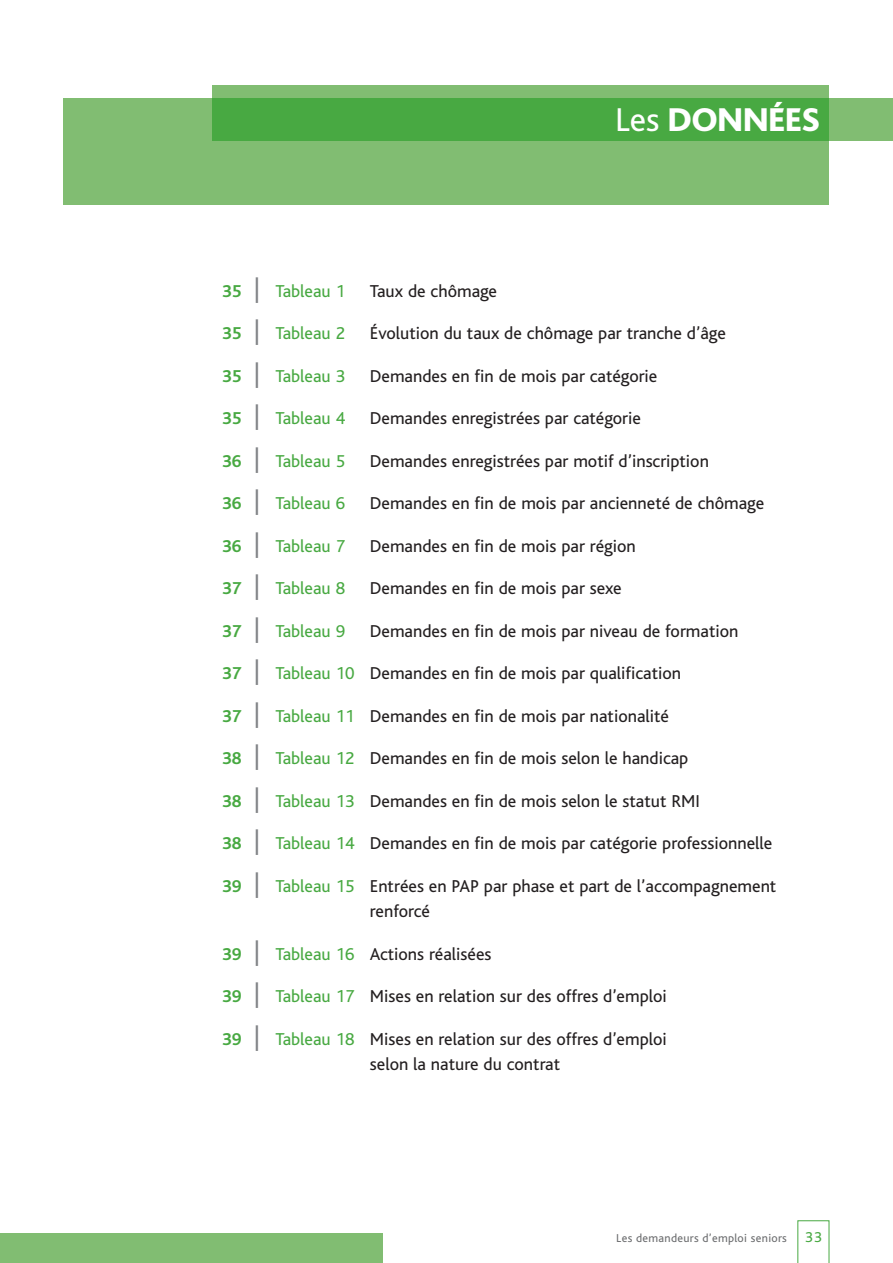
<style>
.page{position:relative;width:893px;height:1263px;background:#fff}
.page>*{position:absolute;margin:0;border:0;box-sizing:border-box;transform-origin:0 0}
.t1{font:800 34.5px "Bliss";color:#fff}
.t2{font:18px/25.5px "Bliss";color:#231f20}
.t3{font:18px "Bliss";color:#48a942}
.t4{font:12px "Bliss";letter-spacing:.025em;color:#6d6e70}
.s1{font-weight:400}
.s2{font-weight:700}
.s3{font-weight:700;font-size:25.2px;color:#808285}
.s4{font-weight:700;color:#48a942}
.s5{color:#48a942}
.s6{font-size:15px;color:#48a942}
</style>
<div class="page">
<div style="left:64px;top:98px;width:765px;height:106px;background:#81bd72"></div>
<div style="left:212px;top:85px;width:617px;height:55px;background:#81bd72"></div>
<div style="left:829px;top:98px;width:63px;height:42px;background:#81bd72"></div>
<div style="left:212px;top:98px;width:617px;height:42px;background:#48a942"></div>
<div style="left:0;top:1233px;width:382px;height:30px;background:#81bd72"></div>
<svg style="left:797px;top:1220px;width:32px;height:43px"></svg>
<h1 class="t1" style="left:615px;top:107px;width:206px"><span class="s1">Les</span> DONNÉES</h1>
<p class="t3" style="left:222px;top:284px;width:124px"><span class="s2">35</span> <span class="s3">|</span> Tableau 1</p>
<p class="t2" style="left:370px;top:280px;width:129px">Taux de chômage</p>
<p class="t3" style="left:222px;top:327px;width:124px"><span class="s2">35</span> <span class="s3">|</span> Tableau 2</p>
<p class="t2" style="left:370px;top:322px;width:357px">Évolution du taux de chômage par tranche d’âge</p>
<p class="t3" style="left:222px;top:369px;width:124px"><span class="s2">35</span> <span class="s3">|</span> Tableau 3</p>
<p class="t2" style="left:370px;top:365px;width:289px">Demandes en fin de mois par catégorie</p>
<p class="t3" style="left:222px;top:412px;width:124px"><span class="s2">35</span> <span class="s3">|</span> Tableau 4</p>
<p class="t2" style="left:370px;top:407px;width:272px">Demandes enregistrées par catégorie</p>
<p class="t3" style="left:222px;top:454px;width:124px"><span class="s2">36</span> <span class="s3">|</span> Tableau 5</p>
<p class="t2" style="left:370px;top:450px;width:340px">Demandes enregistrées par motif d’inscription</p>
<p class="t3" style="left:222px;top:497px;width:124px"><span class="s2">36</span> <span class="s3">|</span> Tableau 6</p>
<p class="t2" style="left:370px;top:492px;width:396px">Demandes en fin de mois par ancienneté de chômage</p>
<p class="t3" style="left:222px;top:539px;width:124px"><span class="s2">36</span> <span class="s3">|</span> Tableau 7</p>
<p class="t2" style="left:370px;top:535px;width:267px">Demandes en fin de mois par région</p>
<p class="t3" style="left:222px;top:582px;width:124px"><span class="s2">37</span> <span class="s3">|</span> Tableau 8</p>
<p class="t2" style="left:370px;top:577px;width:253px">Demandes en fin de mois par sexe</p>
<p class="t3" style="left:222px;top:624px;width:124px"><span class="s2">37</span> <span class="s3">|</span> Tableau 9</p>
<p class="t2" style="left:370px;top:620px;width:370px">Demandes en fin de mois par niveau de formation</p>
<p class="t2" style="left:222px;top:662px;width:460px"><span class="s4">37</span> <span class="s3">|</span> <span class="s5">Tableau 10</span> Demandes en fin de mois par qualification</p>
<p class="t2" style="left:222px;top:705px;width:448px"><span class="s4">37</span> <span class="s3">|</span> <span class="s5">Tableau 11</span> Demandes en fin de mois par nationalité</p>
<p class="t2" style="left:222px;top:747px;width:467px"><span class="s4">38</span> <span class="s3">|</span> <span class="s5">Tableau 12</span> Demandes en fin de mois selon le handicap</p>
<p class="t2" style="left:222px;top:790px;width:479px"><span class="s4">38</span> <span class="s3">|</span> <span class="s5">Tableau 13</span> Demandes en fin de mois selon le statut RMI</p>
<p class="t2" style="left:222px;top:832px;width:551px"><span class="s4">38</span> <span class="s3">|</span> <span class="s5">Tableau 14</span> Demandes en fin de mois par catégorie professionnelle</p>
<p class="t2" style="left:370px;top:875px;width:408px;text-indent:-148px"><span class="s4">39</span> <span class="s3">|</span> <span class="s5">Tableau 15</span> Entrées en PAP par phase et part de l’accompagnement renforcé</p>
<p class="t2" style="left:222px;top:943px;width:271px"><span class="s4">39</span> <span class="s3">|</span> <span class="s5">Tableau 16</span> Actions réalisées</p>
<p class="t2" style="left:222px;top:985px;width:446px"><span class="s4">39</span> <span class="s3">|</span> <span class="s5">Tableau 17</span> Mises en relation sur des offres d’emploi</p>
<p class="t2" style="left:370px;top:1028px;width:298px;text-indent:-148px"><span class="s4">39</span> <span class="s3">|</span> <span class="s5">Tableau 18</span> Mises en relation sur des offres d’emploi selon la nature du contrat</p>
<p class="t4" style="left:616px;top:1234px;width:207px">Les demandeurs d’emploi seniors <span class="s6">33</span></p>
</div>
